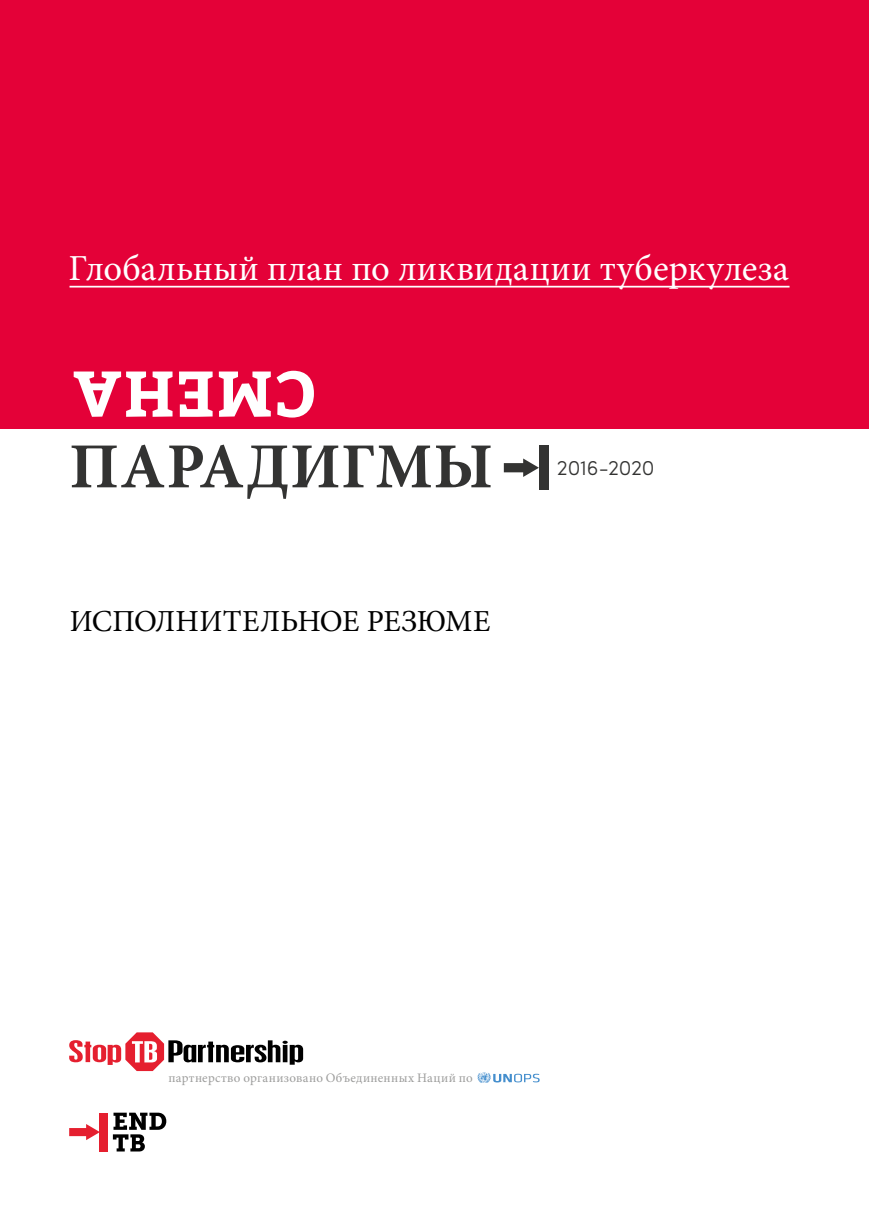
<style>
.page{position:relative;width:869px;height:1221px;background:#fff}
.page>*{position:absolute;margin:0;border:0;box-sizing:border-box;transform-origin:0 0}
.t1{font:700 64.23px "Minion Pro";letter-spacing:.015em;color:#333332}
.t2{font:700 64.23px "Bitter";letter-spacing:.02em;color:#fff}
.t3{font:36.75px "Minion Pro";letter-spacing:.005em;color:#fff}
.t4{font:30.62px "Minion Pro";letter-spacing:-.005em;color:#000}
.t5{font:300 20.82px "Sofia Pro";letter-spacing:-.01em;color:#333332}
.t6{font:12.95px "Minion Pro";letter-spacing:.025em;color:#9d9d9c}
</style>
<div class="page">
<div style="left:0;top:0;width:868px;height:428px;background:#e40138"></div>
<hr style="left:69px;top:286px;width:720px;height:1px;background:#fff">
<svg style="left:113px;top:1112px;width:53px;height:39px"></svg>
<div style="left:100px;top:1112px;width:8px;height:39px;background:#e51f2f"></div>
<svg style="left:69px;top:1123px;width:31px;height:17px"></svg>
<svg style="left:69px;top:1032px;width:234px;height:38px"></svg>
<svg style="left:477px;top:1072px;width:62px;height:11px"></svg>
<div style="left:538px;top:445px;width:10px;height:45px;background:#333332"></div>
<svg style="left:503px;top:458px;width:35px;height:19px"></svg>
<h2 class="t3" style="left:68px;top:243px;width:721px">Глобальный план по ликвидации туберкулеза</h2>
<h1 class="t2" style="left:317px;top:444px;width:245px;rotate:-180deg">СМЕНА</h1>
<h1 class="t1" style="left:70px;top:421px;width:424px">ПАРАДИГМЫ</h1>
<h3 class="t4" style="left:70px;top:601px;width:422px">ИСПОЛНИТЕЛЬНОЕ РЕЗЮМЕ</h3>
<h3 class="t5" style="left:556px;top:452px;width:99px">2016-2020</h3>
<p class="t6" style="left:168px;top:1069px;width:306px">партнерство организовано Объединенных Наций по</p>
</div>
